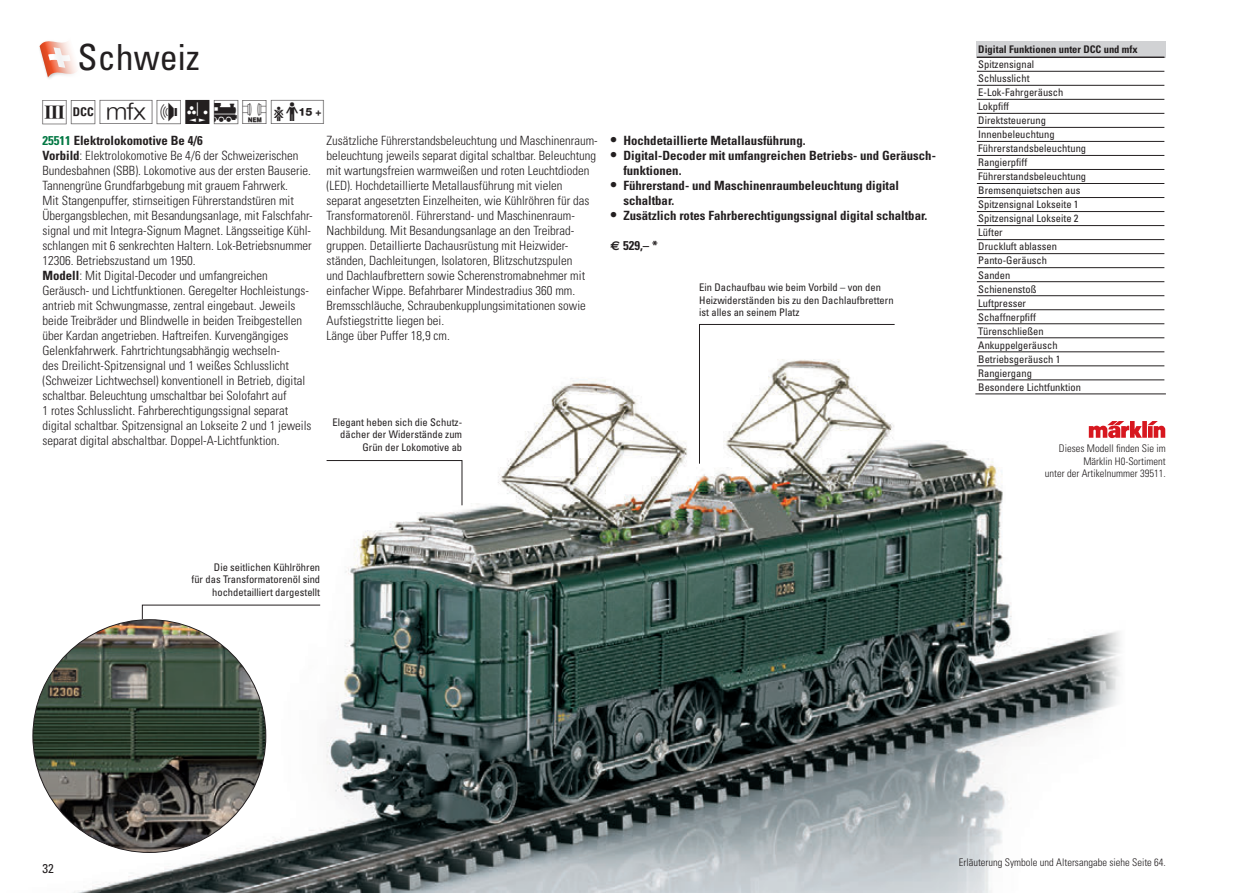
<style>
.page{position:relative;width:1234px;height:893px;background:#fff}
.page>*{position:absolute;margin:0;border:0;box-sizing:border-box;transform-origin:0 0}
.t1{font:condensed 36px "Univers LT Std";color:#231f20}
.t2{font:30px "Trix Piktos";color:#231f20}
.t3{font:300 condensed 12.75px/15px "Univers LT Std";color:#231f20}
.t4{font:700 condensed 12.75px/15px "Univers LT Std";color:#231f20}
.t5{font:condensed 12.75px "Univers LT Std";color:#231f20}
.t6{font:condensed 10.5px/14.1px "Univers LT Std";color:#231f20}
.t7{font:300 condensed 10.5px/12.6px "Univers LT Std";color:#231f20;text-align:right}
.t8{font:700 condensed 10.5px "Univers LT Std";color:#231f20}
.s1{color:#007742}
.s2{font-weight:700}
.s3{font-size:15px}
.s4{font-family:"Euro Sans";font-stretch:normal}
</style>
<div class="page">
<svg style="left:40px;top:41px;width:37px;height:38px"></svg>
<img style="left:32px;top:324px;width:1096px;height:569px">
<svg style="left:1088px;top:421px;width:76px;height:17px"></svg>
<img style="left:33px;top:620px;width:233px;height:232px;border-radius:116px">
<svg style="left:699px;top:324px;width:195px;height:140px"></svg>
<svg style="left:142px;top:605px;width:178px;height:15px"></svg>
<svg style="left:326px;top:460px;width:136px;height:46px"></svg>
<div style="left:975px;top:41px;width:189px;height:16px;background:#d1d2d4"></div>
<hr style="left:976px;top:57px;width:152px;height:1px;background:#231f20">
<hr style="left:1128px;top:57px;width:36px;height:1px;background:#231f20">
<hr style="left:976px;top:71px;width:152px;height:1px;background:#231f20">
<hr style="left:1128px;top:71px;width:36px;height:1px;background:#231f20">
<hr style="left:976px;top:85px;width:152px;height:1px;background:#231f20">
<hr style="left:1128px;top:85px;width:36px;height:1px;background:#231f20">
<hr style="left:976px;top:99px;width:152px;height:1px;background:#231f20">
<hr style="left:1128px;top:99px;width:36px;height:1px;background:#231f20">
<hr style="left:976px;top:113px;width:152px;height:1px;background:#231f20">
<hr style="left:1128px;top:113px;width:36px;height:1px;background:#231f20">
<hr style="left:976px;top:127px;width:152px;height:1px;background:#231f20">
<hr style="left:1128px;top:127px;width:36px;height:1px;background:#231f20">
<hr style="left:976px;top:141px;width:152px;height:1px;background:#231f20">
<hr style="left:1128px;top:141px;width:36px;height:1px;background:#231f20">
<hr style="left:976px;top:155px;width:152px;height:1px;background:#231f20">
<hr style="left:1128px;top:155px;width:36px;height:1px;background:#231f20">
<hr style="left:976px;top:169px;width:152px;height:1px;background:#231f20">
<hr style="left:1128px;top:169px;width:36px;height:1px;background:#231f20">
<hr style="left:976px;top:183px;width:152px;height:1px;background:#231f20">
<hr style="left:1128px;top:183px;width:36px;height:1px;background:#231f20">
<hr style="left:976px;top:197px;width:152px;height:1px;background:#231f20">
<hr style="left:1128px;top:197px;width:36px;height:1px;background:#231f20">
<hr style="left:976px;top:211px;width:152px;height:1px;background:#231f20">
<hr style="left:1128px;top:211px;width:36px;height:1px;background:#231f20">
<hr style="left:976px;top:225px;width:152px;height:1px;background:#231f20">
<hr style="left:1128px;top:225px;width:36px;height:1px;background:#231f20">
<hr style="left:976px;top:239px;width:152px;height:1px;background:#231f20">
<hr style="left:1128px;top:239px;width:36px;height:1px;background:#231f20">
<hr style="left:976px;top:253px;width:152px;height:1px;background:#231f20">
<hr style="left:1128px;top:253px;width:36px;height:1px;background:#231f20">
<hr style="left:976px;top:267px;width:152px;height:1px;background:#231f20">
<hr style="left:1128px;top:267px;width:36px;height:1px;background:#231f20">
<hr style="left:976px;top:281px;width:152px;height:1px;background:#231f20">
<hr style="left:1128px;top:281px;width:36px;height:1px;background:#231f20">
<hr style="left:976px;top:295px;width:152px;height:1px;background:#231f20">
<hr style="left:1128px;top:295px;width:36px;height:1px;background:#231f20">
<hr style="left:976px;top:309px;width:152px;height:1px;background:#231f20">
<hr style="left:1128px;top:309px;width:36px;height:1px;background:#231f20">
<hr style="left:976px;top:323px;width:152px;height:1px;background:#231f20">
<hr style="left:1128px;top:323px;width:36px;height:1px;background:#231f20">
<hr style="left:976px;top:338px;width:152px;height:1px;background:#231f20">
<hr style="left:1128px;top:338px;width:36px;height:1px;background:#231f20">
<hr style="left:976px;top:352px;width:152px;height:1px;background:#231f20">
<hr style="left:1128px;top:352px;width:36px;height:1px;background:#231f20">
<hr style="left:976px;top:366px;width:152px;height:1px;background:#231f20">
<hr style="left:1128px;top:366px;width:36px;height:1px;background:#231f20">
<hr style="left:976px;top:380px;width:152px;height:1px;background:#231f20">
<hr style="left:1128px;top:380px;width:36px;height:1px;background:#231f20">
<hr style="left:975px;top:394px;width:153px;height:1px;background:#231f20">
<hr style="left:1128px;top:394px;width:37px;height:1px;background:#231f20">
<h1 class="t1" style="left:78px;top:35px;width:124px">Schweiz</h1>
<h2 class="t2" style="left:43px;top:96px;width:287px">d§`!MZ1\</h2>
<p class="t4" style="left:43px;top:133px;width:162px"><span class="s1">25511</span> Elektrolokomotive Be 4/6</p>
<p class="t3" style="left:43px;top:148px;width:271px"><span class="s2">Vorbild</span>: Elektrolokomotive Be 4/6 der Schweizerischen Bundesbahnen (SBB). Lokomotive aus der ersten Bauserie.<br>Tannengrüne Grundfarbgebung mit grauem Fahrwerk.<br>Mit Stangenpuffer, stirnseitigen Führerstandstüren mit Übergangsblechen, mit Besandungsanlage, mit Falschfahr&shy;signal und mit Integra-Signum Magnet. Längsseitige Kühl&shy;schlangen mit 6 senkrechten Haltern. Lok-Betriebsnummer 12306. Betriebszustand um 1950.<br><span class="s2">Modell</span>: Mit Digital-Decoder und umfangreichen Geräusch- und Lichtfunktionen. Geregelter Hochleistungs&shy;antrieb mit Schwungmasse, zentral eingebaut. Jeweils beide Treibräder und Blindwelle in beiden Treibgestellen über Kardan angetrieben. Haftreifen. Kurvengängiges Gelenkfahrwerk. Fahrtrichtungsabhängig wechseln-<br>des Dreilicht-Spitzensignal und 1 weißes Schlusslicht (Schweizer Lichtwechsel) konventionell in Betrieb, digital schaltbar. Beleuchtung umschaltbar bei Solofahrt auf<br>1 rotes Schlusslicht. Fahrberechtigungssignal separat digital schaltbar. Spitzensignal an Lokseite 2 und 1 jeweils separat digital abschaltbar. Doppel-A-Lichtfunktion.</p>
<p class="t3" style="left:326px;top:133px;width:273px">Zusätzliche Führerstandsbeleuchtung und Maschinenraum&shy;beleuchtung jeweils separat digital schaltbar. Beleuchtung mit wartungsfreien warmweißen und roten Leuchtdioden (LED). Hochdetaillierte Metallausführung mit vielen separat angesetzten Einzelheiten, wie Kühlröhren für das Transformatorenöl. Führerstand- und Maschinenraum-Nachbildung. Mit Besandungsanlage an den Treibrad&shy;gruppen. Detaillierte Dachausrüstung mit Heizwider&shy;ständen, Dachleitungen, Isolatoren, Blitzschutzspulen<br>und Dachlaufbrettern sowie Scherenstromabnehmer mit einfacher Wippe. Befahrbarer Mindestradius 360 mm.<br>Bremsschläuche, Schraubenkupplungsimitationen sowie Aufstiegstritte liegen bei.<br>Länge über Puffer 18,9 cm.</p>
<p class="t6" style="left:332px;top:416px;width:131px;line-height:12.6px;text-align:right">Elegant heben sich die Schutz&shy;dächer der Widerstände zum<br>Grün der Lokomotive ab</p>
<p class="t4" style="left:610px;top:133px;width:196px"><span class="s3">•</span> Hochdetaillierte Metallausführung.</p>
<p class="t4" style="left:623px;top:148px;width:314px;text-indent:-13px"><span class="s3">•</span> Digital-Decoder mit umfangreichen Betriebs- und Geräusch&shy;funktionen.</p>
<p class="t4" style="left:623px;top:178px;width:277px;text-indent:-13px"><span class="s3">•</span> Führerstand- und Maschinenraumbeleuchtung digital schaltbar.</p>
<p class="t4" style="left:610px;top:208px;width:318px"><span class="s3">•</span> Zusätzlich rotes Fahrberechtigungssignal digital schaltbar.</p>
<p class="t4" style="left:610px;top:238px;width:49px"><span class="s4">€</span> 529,– *</p>
<p class="t6" style="left:699px;top:281px;width:196px;line-height:12.6px">Ein Dachaufbau wie beim Vorbild – von den<br>Heizwiderständen bis zu den Dachlaufbrettern ist alles an seinem Platz</p>
<p class="t6" style="left:191px;top:561px;width:130px;line-height:12.6px;text-align:right">Die seitlichen Kühlröhren<br>für das Transformatorenöl sind hochdetailliert dargestellt</p>
<p class="t8" style="left:978px;top:43px;width:161px">Digital Funktionen unter DCC und mfx</p>
<p class="t6" style="left:978px;top:57px;width:109px">Spitzensignal<br>Schlusslicht<br>E-Lok-Fahrgeräusch<br>Lokpfiff<br>Direktsteuerung<br>Innenbeleuchtung<br>Führerstandsbeleuchtung<br>Rangierpfiff<br>Führerstandsbeleuchtung<br>Bremsenquietschen aus<br>Spitzensignal Lokseite 1<br>Spitzensignal Lokseite 2<br>Lüfter<br>Druckluft ablassen<br>Panto-Geräusch<br>Sanden<br>Schienenstoß<br>Luftpresser<br>Schaffnerpfiff<br>Türenschließen<br>Ankuppelgeräusch<br>Betriebsgeräusch 1<br>Rangiergang<br>Besondere Lichtfunktion</p>
<p class="t7" style="left:1044px;top:442px;width:122px">Dieses Modell finden Sie im<br>Märklin H0-Sortiment<br>unter der Artikelnummer 39511.</p>
<p class="t5" style="left:43px;top:861px;width:13px">32</p>
<p class="t7" style="left:958px;top:855px;width:208px">Erläuterung Symbole und Altersangabe siehe Seite 64.</p>
</div>
